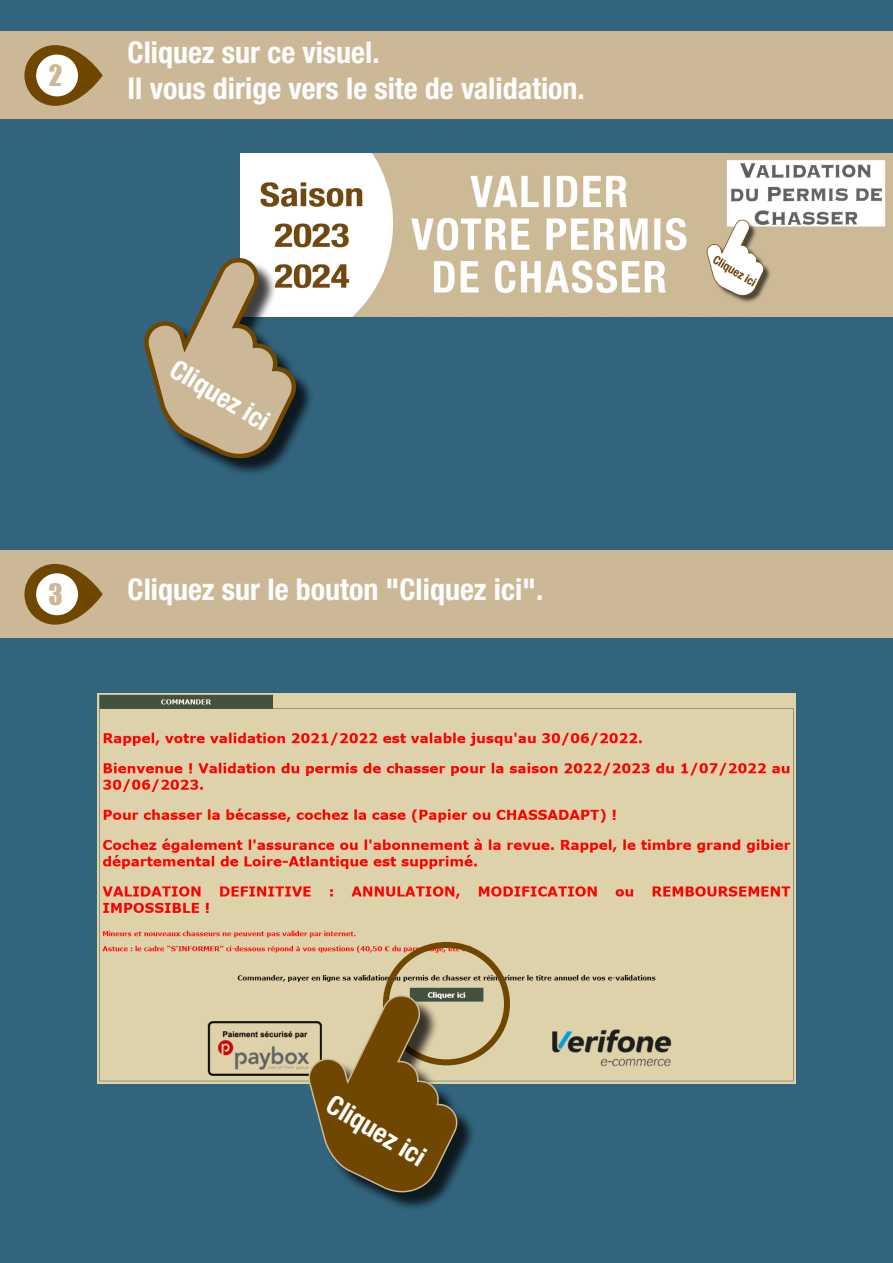
<style>
.page{position:relative;width:893px;height:1263px;background:#32647d}
.page>*{position:absolute;margin:0;border:0;box-sizing:border-box;transform-origin:0 0}
.t1{font:700 condensed 30px/36px "Helvetica Neue LT Std";color:#fff}
.t2{font:700 condensed 27px "Helvetica Neue LT Std";color:#fff}
.t3{font:27px "Impact";color:#ccb896}
</style>
<div class="page">
<img style="left:240px;top:153px;width:653px;height:163px">
<div style="left:147px;top:260px;width:167px;height:217px;background:#000;opacity:.75"></div>
<svg style="left:144px;top:256px;width:156px;height:205px"></svg>
<div style="left:0;top:32px;width:893px;height:87px;background:#ccb896"></div>
<svg style="left:24px;top:45px;width:79px;height:61px;fill:#704700"></svg>
<div style="left:0;top:551px;width:893px;height:87px;background:#ccb896"></div>
<div style="left:36px;top:55px;width:42px;height:41px;background:#fff;border-radius:50%"></div>
<img style="left:98px;top:693px;width:697px;height:390px">
<div style="left:383px;top:942px;width:127px;height:123px;border:6px solid #704700;border-radius:50%"></div>
<div style="left:311px;top:997px;width:165px;height:214px;background:#000;opacity:.75"></div>
<svg style="left:306px;top:995px;width:153px;height:198px;background:#7f6b3d"></svg>
<svg style="left:24px;top:564px;width:79px;height:61px;fill:#704700"></svg>
<div style="left:36px;top:573px;width:42px;height:42px;background:#fff;border-radius:50%"></div>
<p class="t3" style="left:49px;top:55px;width:15px">2</p>
<p class="t1" style="left:128px;top:34px;width:459px">Cliquez sur ce visuel.<br>Il vous dirige vers le site de validation.</p>
<p class="t2" style="left:181px;top:352px;width:112px;rotate:31deg">Cliquez ici</p>
<p class="t3" style="left:48px;top:573px;width:16px">3</p>
<p class="t1" style="left:128px;top:571px;width:417px">Cliquez sur le bouton "Cliquez ici".</p>
<p class="t2" style="left:338px;top:1088px;width:112px;rotate:31deg">Cliquez ici</p>
</div>
